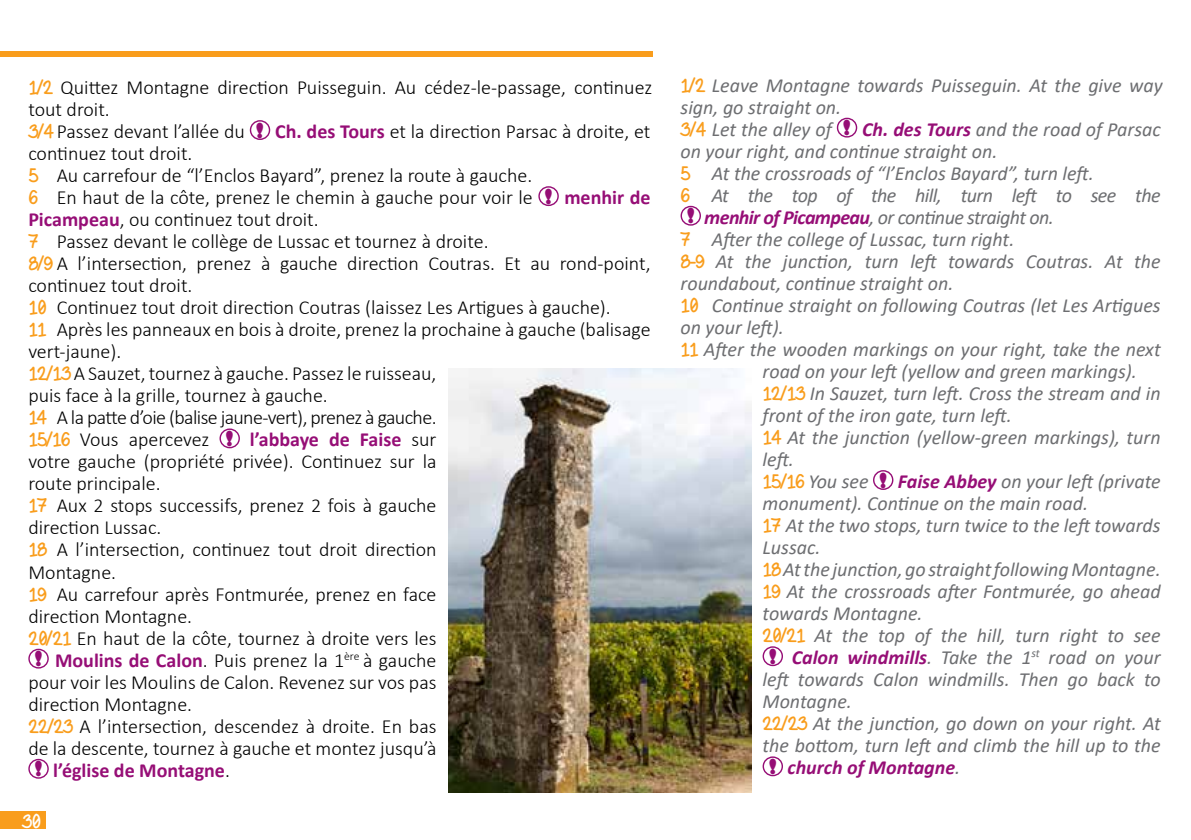
<style>
.page{position:relative;width:1191px;height:840px;background:#fff}
.page>*{position:absolute;margin:0;border:0;box-sizing:border-box;transform-origin:0 0}
.t1{font:300 20px "Calibri";color:#000}
.t2{font:italic 20px "Calibri";color:#6d6e71}
.t3{font:italic 20px "Calibri";letter-spacing:-.03em;color:#6d6e71}
.t4{font:300 20px "Calibri";letter-spacing:-.03em;color:#000}
.t5{font:700 20px "Calibri";color:#960e76}
.t6{font:italic 700 20px "Calibri";color:#960e76}
.t7{font:700 20px "Swagger";color:#fff}
.s1{font-family:"Swagger";font-weight:700;color:#f99d1c}
.s2{font-family:"Gill Sans";font-weight:800;color:#960e76}
.s3{font-weight:700;color:#960e76}
.s4{font-family:"Gill Sans";font-weight:800}
.s5{font-weight:300;color:#000}
.s6{font-family:"Swagger";font-weight:700;font-style:normal;color:#f99d1c}
.s7{font-family:"Gill Sans";font-weight:800;font-style:normal;color:#960e76}
.s8{font-family:"Gill Sans";font-weight:800;font-style:normal}
.s9{font-weight:400;color:#6d6e71}
</style>
<div class="page">
<div style="left:0;top:51px;width:652px;height:6px;background:#f99d1c"></div>
<div style="left:0;top:811px;width:45px;height:17px;background:#f99d1c"></div>
<div style="left:837px;top:118px;width:20px;height:19px;border:1px solid #960e76;border-radius:50%"></div>
<div style="left:680px;top:206px;width:21px;height:19px;border:1px solid #960e76;border-radius:50%"></div>
<div style="left:873px;top:470px;width:20px;height:19px;border:1px solid #960e76;border-radius:50%"></div>
<div style="left:762px;top:646px;width:21px;height:19px;border:1px solid #960e76;border-radius:50%"></div>
<div style="left:762px;top:756px;width:21px;height:19px;border:1px solid #960e76;border-radius:50%"></div>
<div style="left:250px;top:120px;width:20px;height:20px;border:1px solid #960e76;border-radius:50%"></div>
<div style="left:538px;top:186px;width:21px;height:20px;border:1px solid #960e76;border-radius:50%"></div>
<div style="left:219px;top:428px;width:21px;height:20px;border:1px solid #960e76;border-radius:50%"></div>
<div style="left:28px;top:648px;width:21px;height:20px;border:1px solid #960e76;border-radius:50%"></div>
<div style="left:28px;top:758px;width:21px;height:20px;border:1px solid #960e76;border-radius:50%"></div>
<img style="left:448px;top:368px;width:304px;height:424px">
<p class="t1" style="left:28px;top:75px;width:625px"><span class="s1">1/2</span> Quittez Montagne direction Puisseguin. Au cédez-le-passage, continuez</p>
<p class="t1" style="left:28px;top:97px;width:83px">tout droit.</p>
<p class="t1" style="left:28px;top:119px;width:623px"><span class="s1">3/4</span> Passez devant l’allée du <span class="s2">!</span> <span class="s3">Ch. des Tours</span> et la direction Parsac à droite, et</p>
<p class="t1" style="left:28px;top:141px;width:166px">continuez tout droit.</p>
<p class="t1" style="left:28px;top:163px;width:505px"><span class="s1">5</span> Au carrefour de “l’Enclos Bayard”, prenez la route à gauche.</p>
<p class="t1" style="left:28px;top:185px;width:624px"><span class="s1">6</span> En haut de la côte, prenez le chemin à gauche pour voir le <span class="s2">!</span> <span class="s3">menhir de</span></p>
<p class="t1" style="left:28px;top:207px;width:292px"><span class="s3">Picampeau</span>, ou continuez tout droit.</p>
<p class="t1" style="left:28px;top:229px;width:462px"><span class="s1">7</span> Passez devant le collège de Lussac et tournez à droite.</p>
<p class="t1" style="left:28px;top:251px;width:623px"><span class="s1">8/9</span> A l’intersection, prenez à gauche direction Coutras. Et au rond-point,</p>
<p class="t1" style="left:28px;top:273px;width:166px">continuez tout droit.</p>
<p class="t1" style="left:28px;top:295px;width:584px"><span class="s1">10</span> Continuez tout droit direction Coutras (laissez Les Artigues à gauche).</p>
<p class="t1" style="left:28px;top:317px;width:623px"><span class="s1">11</span> Après les panneaux en bois à droite, prenez la prochaine à gauche (balisage</p>
<p class="t1" style="left:28px;top:339px;width:94px">vert-jaune).</p>
<p class="t1" style="left:28px;top:361px;width:410px"><span class="s1">12/13</span> A Sauzet, tournez à gauche. Passez le ruisseau,</p>
<p class="t1" style="left:28px;top:383px;width:301px">puis face à la grille, tournez à gauche.</p>
<p class="t4" style="left:28px;top:405px;width:410px"><span class="s1">14</span> A la patte d’oie (balise jaune-vert), prenez à gauche.</p>
<p class="t1" style="left:28px;top:427px;width:410px"><span class="s1">15/16</span> Vous apercevez <span class="s2">!</span> <span class="s3">l’abbaye de Faise</span> sur</p>
<p class="t1" style="left:28px;top:449px;width:410px">votre gauche (propriété privée). Continuez sur la</p>
<p class="t1" style="left:28px;top:471px;width:134px">route principale.</p>
<p class="t1" style="left:28px;top:493px;width:410px"><span class="s1">17</span> Aux 2 stops successifs, prenez 2 fois à gauche</p>
<p class="t1" style="left:28px;top:515px;width:135px">direction Lussac.</p>
<p class="t1" style="left:28px;top:537px;width:409px"><span class="s1">18</span> A l’intersection, continuez tout droit direction</p>
<p class="t1" style="left:28px;top:559px;width:89px">Montagne.</p>
<p class="t1" style="left:28px;top:581px;width:409px"><span class="s1">19</span> Au carrefour après Fontmurée, prenez en face</p>
<p class="t1" style="left:28px;top:603px;width:165px">direction Montagne.</p>
<p class="t1" style="left:28px;top:625px;width:410px"><span class="s1">20/21</span> En haut de la côte, tournez à droite vers les</p>
<p class="t1" style="left:34px;top:647px;width:403px"><span class="s2">!</span> <span class="s3">Moulins de Calon</span>. Puis prenez la 1<sup>ère</sup> à gauche</p>
<p class="t1" style="left:28px;top:669px;width:410px">pour voir les Moulins de Calon. Revenez sur vos pas</p>
<p class="t1" style="left:28px;top:691px;width:165px">direction Montagne.</p>
<p class="t1" style="left:28px;top:713px;width:410px"><span class="s1">22/23</span> A l’intersection, descendez à droite. En bas</p>
<p class="t1" style="left:28px;top:735px;width:410px">de la descente, tournez à gauche et montez jusqu’à</p>
<p class="t5" style="left:34px;top:755px;width:197px"><span class="s4">!</span> l’église de Montagne<span class="s5">.</span></p>
<p class="t7" style="left:22px;top:810px;width:19px">30</p>
<p class="t2" style="left:680px;top:71px;width:483px"><span class="s6">1/2</span> Leave Montagne towards Puisseguin. At the give way</p>
<p class="t2" style="left:680px;top:93px;width:162px">sign, go straight on.</p>
<p class="t2" style="left:680px;top:115px;width:481px"><span class="s6">3/4</span> Let the alley of <span class="s7">!</span> <span class="s3">Ch. des Tours</span> and the road of Parsac</p>
<p class="t2" style="left:680px;top:137px;width:318px">on your right, and continue straight on.</p>
<p class="t2" style="left:680px;top:159px;width:415px"><span class="s6">5</span> At the crossroads of “l’Enclos Bayard”, turn left.</p>
<p class="t3" style="left:680px;top:181px;width:481px"><span class="s6">6</span> At the top of the hill, turn left to see the</p>
<p class="t3" style="left:686px;top:203px;width:368px"><span class="s7">!</span> <span class="s3">menhir of Picampeau</span>, or continue straight on.</p>
<p class="t2" style="left:680px;top:225px;width:335px"><span class="s6">7</span> After the college of Lussac, turn right.</p>
<p class="t2" style="left:680px;top:247px;width:481px"><span class="s6">8-9</span> At the junction, turn left towards Coutras. At the</p>
<p class="t2" style="left:680px;top:269px;width:274px">roundabout, continue straight on.</p>
<p class="t2" style="left:680px;top:291px;width:482px"><span class="s6">10</span> Continue straight on following Coutras (let Les Artigues</p>
<p class="t2" style="left:680px;top:313px;width:105px">on your left).</p>
<p class="t2" style="left:680px;top:335px;width:481px"><span class="s6">11</span> After the wooden markings on your right, take the next</p>
<p class="t2" style="left:762px;top:357px;width:376px">road on your left (yellow and green markings).</p>
<p class="t2" style="left:762px;top:379px;width:399px"><span class="s6">12/13</span> In Sauzet, turn left. Cross the stream and in</p>
<p class="t2" style="left:762px;top:401px;width:251px">front of the iron gate, turn left.</p>
<p class="t2" style="left:762px;top:423px;width:399px"><span class="s6">14</span> At the junction (yellow-green markings), turn</p>
<p class="t2" style="left:762px;top:445px;width:33px">left.</p>
<p class="t2" style="left:762px;top:467px;width:400px"><span class="s6">15/16</span> You see <span class="s7">!</span> <span class="s3">Faise Abbey</span> on your left (private</p>
<p class="t2" style="left:762px;top:489px;width:327px">monument). Continue on the main road.</p>
<p class="t2" style="left:762px;top:511px;width:399px"><span class="s6">17</span> At the two stops, turn twice to the left towards</p>
<p class="t2" style="left:762px;top:533px;width:59px">Lussac.</p>
<p class="t2" style="left:762px;top:555px;width:399px"><span class="s6">18</span> At the junction, go straight following Montagne.</p>
<p class="t2" style="left:762px;top:577px;width:399px"><span class="s6">19</span> At the crossroads after Fontmurée, go ahead</p>
<p class="t2" style="left:762px;top:599px;width:161px">towards Montagne.</p>
<p class="t2" style="left:762px;top:621px;width:400px"><span class="s6">20/21</span> At the top of the hill, turn right to see</p>
<p class="t2" style="left:768px;top:643px;width:393px"><span class="s7">!</span> <span class="s3">Calon windmills</span>. Take the 1<sup>st</sup> road on your</p>
<p class="t2" style="left:762px;top:665px;width:399px">left towards Calon windmills. Then go back to</p>
<p class="t2" style="left:762px;top:687px;width:91px">Montagne.</p>
<p class="t2" style="left:762px;top:709px;width:399px"><span class="s6">22/23</span> At the junction, go down on your right. At</p>
<p class="t2" style="left:762px;top:731px;width:400px">the bottom, turn left and climb the hill up to the</p>
<p class="t6" style="left:768px;top:753px;width:193px"><span class="s8">!</span> church of Montagne<span class="s9">.</span></p>
</div>
